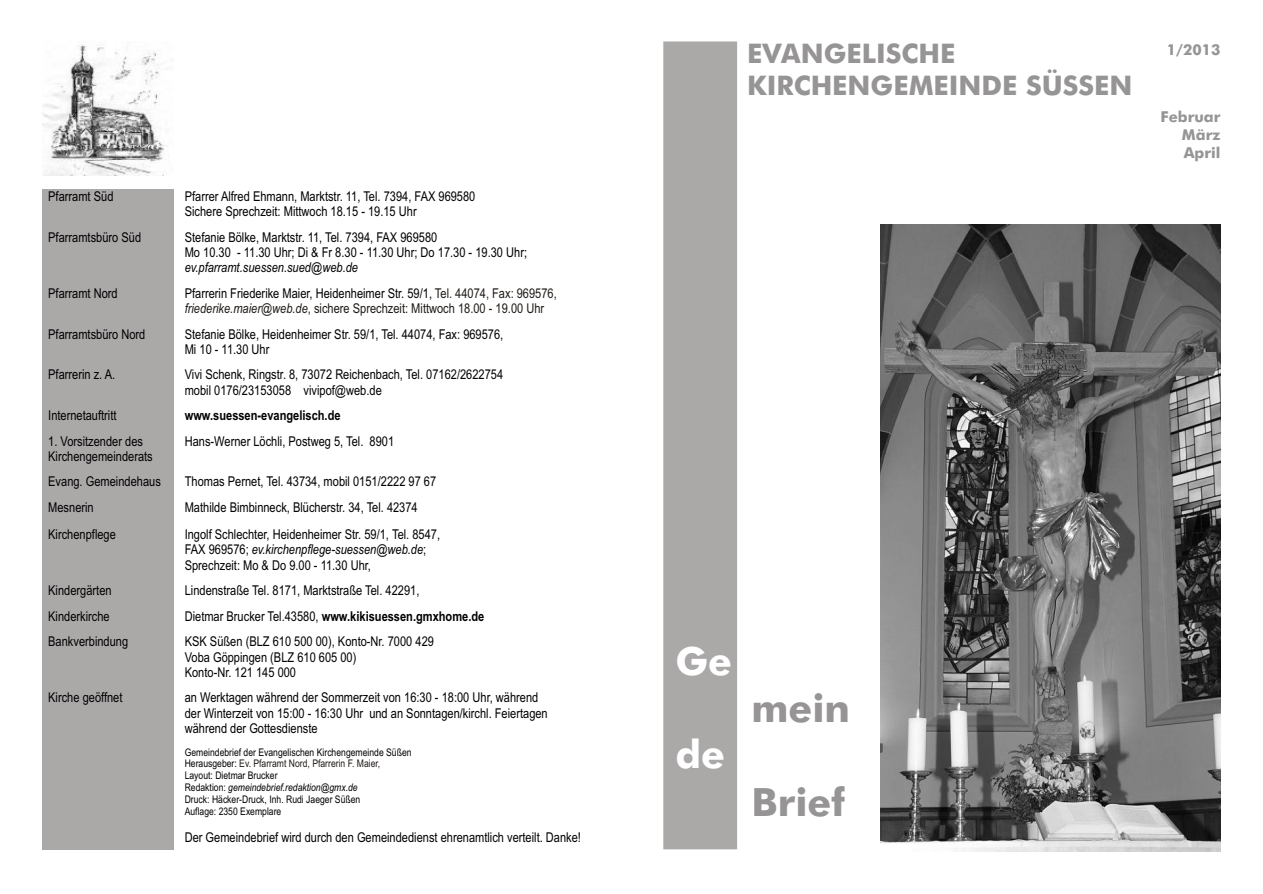
<style>
.page{position:relative;width:1263px;height:894px;background:#fff}
.page>*{position:absolute;margin:0;border:0;box-sizing:border-box;transform-origin:0 0}
.t1{font:700 39px "Futura Md BT";color:#969494}
.t2{font:700 39px "Futura Md BT";color:#fff}
.t3{font:700 27px/32.4px "Futura Md BT";color:#969494}
.t4{font:700 15px/18px "Futura Md BT";color:#969494;text-align:justify}
.t5{font:13.5px/15.3px "Arial Narrow";color:#000}
.t6{font:700 13.5px "Arial Narrow";color:#000}
.t7{font:13.5px "Arial Narrow";color:#1f1a17}
.t8{font:italic 13.5px "Arial Narrow";color:#000}
.t9{font:10.5px/11.9px "Arial Narrow";color:#000}
.s1{color:#1f1a17}
.s2{font-style:italic}
.s3{font-weight:400}
</style>
<div class="page">
<div style="left:43px;top:189px;width:131px;height:660px;background:#aba8a8"></div>
<img style="left:43px;top:44px;width:125px;height:131px">
<div style="left:663px;top:41px;width:74px;height:808px;background:#aba8a8"></div>
<img style="left:880px;top:224px;width:340px;height:627px">
<p class="t5" style="left:48px;top:190px;width:67px">Pfarramt Süd</p>
<p class="t5" style="left:185px;top:190px;width:292px">Pfarrer Alfred Ehmann, Marktstr. 11, Tel. 7394, FAX 969580<br>Sichere Sprechzeit: Mittwoch 18.15 - 19.15 Uhr</p>
<p class="t5" style="left:48px;top:231px;width:94px">Pfarramtsbüro Süd</p>
<p class="t5" style="left:185px;top:231px;width:344px">Stefanie Bölke, Marktstr. 11, Tel. 7394, FAX 969580<br>Mo 10.30 - 11.30 Uhr; Di &amp; Fr 8.30 - 11.30 Uhr; Do 17.30 - 19.30 Uhr;</p>
<p class="t8" style="left:185px;top:263px;width:175px">ev.pfarramt.suessen.sued@web.de</p>
<p class="t5" style="left:48px;top:287px;width:71px">Pfarramt Nord</p>
<p class="t5" style="left:185px;top:287px;width:374px">Pfarrerin Friederike Maier, Heidenheimer Str. 59/1, <span class="s1">Tel. 44074, Fax: 969576,</span></p>
<p class="t5" style="left:48px;top:327px;width:99px">Pfarramtsbüro Nord</p>
<p class="t5" style="left:185px;top:327px;width:320px">Stefanie Bölke, Heidenheimer Str. 59/1, Tel. 44074, Fax: 969576,<br>Mi 10 - 11.30 Uhr</p>
<p class="t5" style="left:48px;top:368px;width:69px">Pfarrerin z. A.</p>
<p class="t5" style="left:185px;top:368px;width:320px">Vivi Schenk, Ringstr. 8, 73072 Reichenbach, Tel. 07162/2622754 mobil 0176/23153058 vivipof@web.de</p>
<p class="t5" style="left:48px;top:409px;width:70px">Internetauftritt</p>
<p class="t6" style="left:185px;top:405px;width:157px">www.suessen-evangelisch.de</p>
<p class="t5" style="left:48px;top:435px;width:96px">1. Vorsitzender des</p>
<p class="t5" style="left:185px;top:435px;width:211px">Hans-Werner Löchli, Postweg 5, Tel. 8901</p>
<p class="t5" style="left:48px;top:445px;width:114px;line-height:25.5px">Kirchengemeinderats<br>Evang. Gemeindehaus</p>
<p class="t7" style="left:185px;top:303px;width:361px"><span class="s2">friederike.maier@web.de</span>, sichere Sprechzeit: Mittwoch 18.00 - 19.00 Uhr</p>
<p class="t5" style="left:185px;top:475px;width:253px">Thomas Pernet, Tel. 43734, mobil 0151/2222 97 67</p>
<p class="t5" style="left:48px;top:501px;width:47px">Mesnerin</p>
<p class="t5" style="left:185px;top:501px;width:235px">Mathilde Bimbinneck, Blücherstr. 34, Tel. 42374</p>
<p class="t5" style="left:48px;top:528px;width:69px">Kirchenpflege</p>
<p class="t5" style="left:185px;top:528px;width:257px">Ingolf Schlechter, Heidenheimer Str. 59/1, Tel. 8547,<br>FAX 969576; <span class="s2">ev.kirchenpflege-suessen@web.de</span>;<br>Sprechzeit: Mo &amp; Do 9.00 - 11.30 Uhr,</p>
<p class="t5" style="left:48px;top:584px;width:65px">Kindergärten</p>
<p class="t5" style="left:185px;top:584px;width:236px">Lindenstraße Tel. 8171, Marktstraße Tel. 42291,</p>
<p class="t5" style="left:48px;top:610px;width:63px">Kinderkirche</p>
<p class="t6" style="left:185px;top:606px;width:301px"><span class="s3">Dietmar Brucker Tel.43580,</span> www.kikisuessen.gmxhome.de</p>
<p class="t5" style="left:48px;top:635px;width:82px">Bankverbindung</p>
<p class="t5" style="left:185px;top:635px;width:251px">KSK Süßen (BLZ 610 500 00), Konto-Nr. 7000 429<br>Voba Göppingen (BLZ 610 605 00)<br>Konto-Nr. 121 145 000</p>
<p class="t5" style="left:48px;top:691px;width:76px">Kirche geöffnet</p>
<p class="t5" style="left:185px;top:691px;width:365px">an Werktagen während der Sommerzeit von 16:30 - 18:00 Uhr, während der Winterzeit von 15:00 - 16:30 Uhr und an Sonntagen/kirchl. Feiertagen während der Gottesdienste</p>
<p class="t9" style="left:185px;top:747px;width:228px">Gemeindebrief der Evangelischen Kirchengemeinde Süßen Herausgeber: <span class="s1">Ev. Pfarramt Nord, Pfarrerin F. Maier,<br></span>Layout: Dietmar Brucker<br>Redaktion: <span class="s2">gemeindebrief.redaktion@gmx.de<br></span>Druck: Häcker-Druck, Inh. Rudi Jaeger Süßen<br>Auflage: 2350 Exemplare</p>
<p class="t5" style="left:185px;top:830px;width:398px">Der Gemeindebrief wird durch den Gemeindedienst ehrenamtlich verteilt. Danke!</p>
<h2 class="t3" style="left:747px;top:40px;width:387px">EVANGELISCHE<br>KIRCHENGEMEINDE SÜSSEN</h2>
<p class="t4" style="left:1167px;top:42px;width:55px">1/2013</p>
<p class="t4" style="left:1182px;top:109px;width:40px;text-indent:-21px">Februar März April</p>
<h1 class="t2" style="left:675px;top:646px;width:58px">Ge</h1>
<h1 class="t2" style="left:675px;top:739px;width:51px">de</h1>
<h1 class="t1" style="left:752px;top:692px;width:100px">mein</h1>
<h1 class="t1" style="left:752px;top:786px;width:95px">Brief</h1>
</div>
